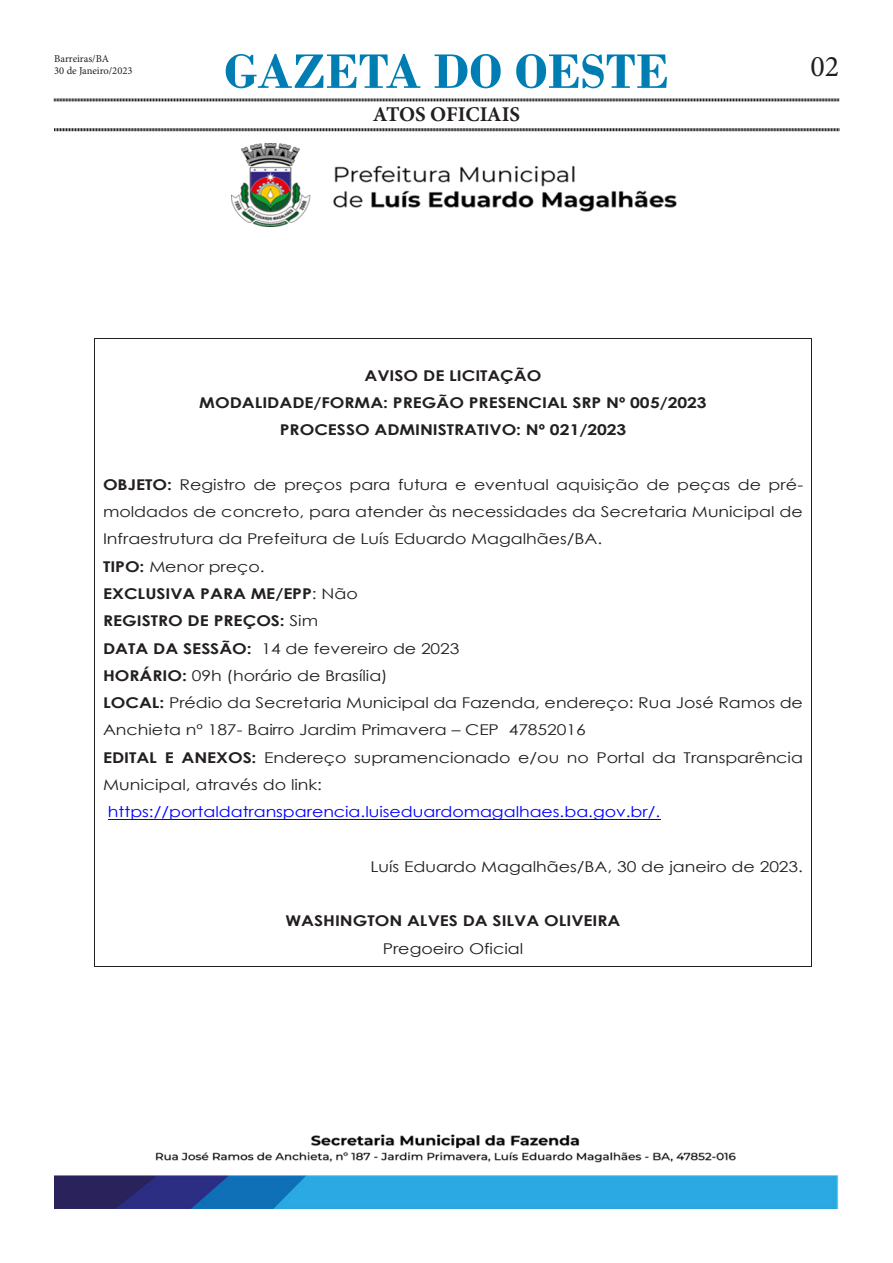
<style>
.page{position:relative;width:893px;height:1263px;background:#fff}
.page>*{position:absolute;margin:0;border:0;box-sizing:border-box;transform-origin:0 0}
.t1{font:700 51px "Bodoni";color:#007eb4}
.t2{font:30px "Minion Pro";color:#231f20}
.t3{font:700 21px "Minion Pro";letter-spacing:-.005em;color:#231f20}
.t4{font:14.85px "Century Gothic";color:#231f20;scale:1.17 1}
.t5{font:700 14.85px/27.3px "Century Gothic";color:#231f20;text-align:center;scale:1.17 1}
.t6{font:14.85px "Century Gothic";color:#00f;scale:1.17 1}
.t7{font:10.5px "Minion Pro";color:#231f20}
.s1{font-weight:700}
.s2{font-weight:400}
</style>
<div class="page">
<svg style="left:54px;top:98px;width:785px;height:4px"></svg>
<svg style="left:54px;top:128px;width:785px;height:4px"></svg>
<img style="left:231px;top:144px;width:445px;height:83px">
<img style="left:54px;top:1134px;width:785px;height:75px">
<hr style="left:108px;top:818px;width:552px;height:1px;background:#00f">
<hr style="left:95px;top:338px;width:716px;height:1px;background:#231f20">
<hr style="left:94px;top:339px;width:1px;height:627px;background:#231f20">
<hr style="left:95px;top:966px;width:716px;height:1px;background:#231f20">
<hr style="left:811px;top:339px;width:1px;height:627px;background:#231f20">
<p class="t1" style="left:224px;top:41px;width:446px">GAZETA DO OESTE</p>
<p class="t3" style="left:373px;top:100px;width:149px">ATOS OFICIAIS</p>
<p class="t7" style="left:54px;top:51px;width:56px">Barreiras/BA</p>
<p class="t7" style="left:54px;top:64px;width:80px">30 de Janeiro/2023</p>
<p class="t2" style="left:810px;top:46px;width:30px">02</p>
<p class="t5" style="left:199px;top:361px;width:435px">AVISO DE LICITAÇÃO<br>MODALIDADE/FORMA: PREGÃO PRESENCIAL SRP Nº 005/2023<br>PROCESSO ADMINISTRATIVO: Nº 021/2023</p>
<p class="t4" style="left:103px;top:474px;width:600px"><span class="s1">OBJETO:</span> Registro de preços para futura e eventual aquisição de peças de pré-</p>
<p class="t4" style="left:103px;top:501px;width:599px">moldados de concreto, para atender às necessidades da Secretaria Municipal de</p>
<p class="t4" style="left:103px;top:529px;width:428px">Infraestrutura da Prefeitura de Luís Eduardo Magalhães/BA.</p>
<p class="t4" style="left:103px;top:556px;width:140px"><span class="s1">TIPO:</span> Menor preço.</p>
<p class="t5" style="left:103px;top:579px;width:219px">EXCLUSIVA PARA ME/EPP<span class="s2">: Não</span></p>
<p class="t5" style="left:103px;top:606px;width:185px">REGISTRO DE PREÇOS: <span class="s2">Sim</span></p>
<p class="t4" style="left:103px;top:638px;width:306px"><span class="s1">DATA DA SESSÃO:</span> 14 de fevereiro de 2023</p>
<p class="t4" style="left:103px;top:665px;width:245px"><span class="s1">HORÁRIO:</span> 09h (horário de Brasília)</p>
<p class="t4" style="left:103px;top:692px;width:600px"><span class="s1">LOCAL:</span> Prédio da Secretaria Municipal da Fazenda, endereço: Rua José Ramos de</p>
<p class="t4" style="left:103px;top:719px;width:414px">Anchieta nº 187- Bairro Jardim Primavera – CEP 47852016</p>
<p class="t4" style="left:103px;top:747px;width:600px"><span class="s1">EDITAL E ANEXOS:</span> Endereço supramencionado e/ou no Portal da Transparência</p>
<p class="t4" style="left:103px;top:774px;width:189px">Municipal, através do link:</p>
<p class="t6" style="left:108px;top:801px;width:474px">https://portaldatransparencia.luiseduardomagalhaes.ba.gov.br/.</p>
<p class="t4" style="left:370px;top:856px;width:371px">Luís Eduardo Magalhães/BA, 30 de janeiro de 2023.</p>
<p class="t5" style="left:285px;top:906px;width:288px">WASHINGTON ALVES DA SILVA OLIVEIRA<br><span class="s2">Pregoeiro Oficial</span></p>
</div>
